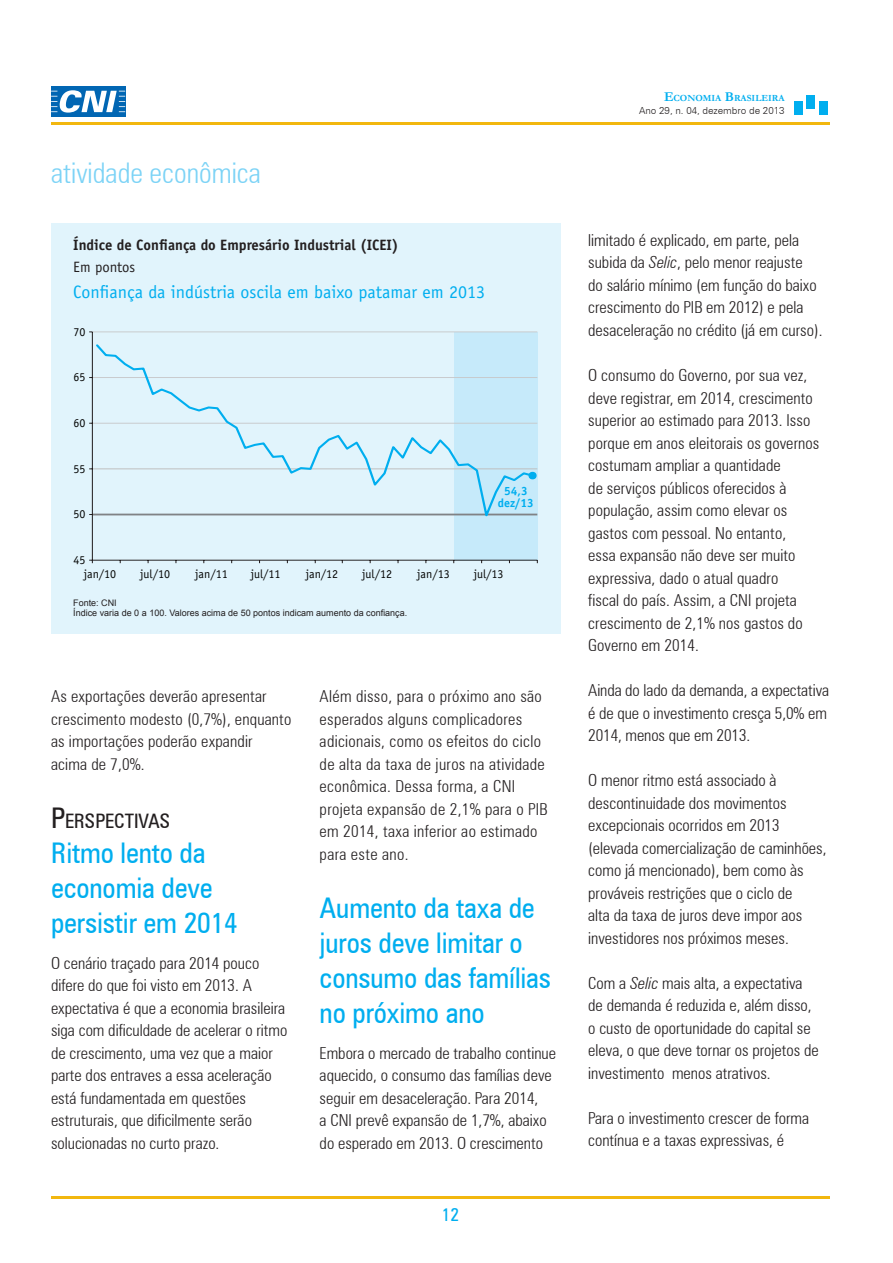
<style>
.page{position:relative;width:893px;height:1263px;background:#fff}
.page>*{position:absolute;margin:0;border:0;box-sizing:border-box;transform-origin:0 0}
.Sub_titulo{font:condensed 28.5px/35.2px "Zurich BT";letter-spacing:-.005em;color:#00aeef}
.t1{font:300 condensed 28.5px "Zurich BT";color:#7cd3f6}
.Sub_titulo-2{font:condensed 19.95px "Zurich BT";letter-spacing:-.005em;color:#231f20}
.t2{font:18px "Officina Sans";color:#00aeef}
.t3{font:condensed 18px "Zurich BT";color:#00aeef}
.corpo_geral{font:300 condensed 16.5px/22.5px "Zurich BT";color:#231f20}
.corpo_geral-2{font:300 condensed 16.5px/22.5px "Zurich BT";letter-spacing:.02em;color:#231f20}
.t4{font:700 15px "Officina Sans";color:#231f20}
.t5{font:15px "Officina Sans";color:#231f20}
.t6{font:12px "Officina Sans";color:#040504}
.t7{font:700 12px/12.5px "Officina Sans";color:#00aeef;text-align:center}
.t8{font:300 9.75px "Zurich BT";color:#231f20}
.t9{font:700 9.45px "Garamond";color:#00aeef}
.t10{font:9px "Arial";color:#231f20}
.s1{font-size:28.5px}
.s2{font-size:13.5px}
.s3{font-style:italic}
</style>
<div class="page">
<hr style="left:51px;top:1196px;width:778px;height:3px;background:#f2b70f">
<div style="left:51px;top:86px;width:74px;height:30px;background:#0166b3"></div>
<svg style="left:51px;top:90px;width:74px;height:23px"></svg>
<hr style="left:51px;top:123px;width:778px;height:2px;background:#f2b70f">
<div style="left:794px;top:101px;width:9px;height:14px;background:#00aeef"></div>
<div style="left:806px;top:95px;width:9px;height:14px;background:#00aeef"></div>
<div style="left:819px;top:101px;width:8px;height:14px;background:#00aeef"></div>
<div style="left:51px;top:223px;width:510px;height:411px;background:#e1f4fc"></div>
<div style="left:454px;top:332px;width:83px;height:228px;background:#c6eafa"></div>
<hr style="left:92px;top:513px;width:445px;height:2px;background:#808285">
<hr style="left:92px;top:469px;width:445px;height:1px;background:#bebebe">
<hr style="left:92px;top:423px;width:445px;height:1px;background:#c7c8ca">
<hr style="left:92px;top:377px;width:445px;height:1px;background:#c7c8ca">
<hr style="left:92px;top:332px;width:445px;height:1px;background:#c7c8ca">
<hr style="left:92px;top:332px;width:1px;height:228px;background:#231f20">
<hr style="left:92px;top:560px;width:445px;height:1px;background:#231f20">
<svg style="left:94px;top:344px;width:441px;height:173px"></svg>
<p class="t1" style="left:51px;top:156px;width:211px">atividade econômica</p>
<p class="t4" style="left:73px;top:235px;width:327px">Índice de Confiança do Empresário Industrial (ICEI)</p>
<p class="t5" style="left:73px;top:258px;width:64px">Em pontos</p>
<p class="t2" style="left:73px;top:281px;width:413px">Confiança da indústria oscila em baixo patamar em 2013</p>
<p class="t6" style="left:73px;top:325px;width:13px">70</p>
<p class="t6" style="left:74px;top:370px;width:13px">65</p>
<p class="t6" style="left:73px;top:416px;width:13px">60</p>
<p class="t6" style="left:74px;top:461px;width:13px">55</p>
<p class="t6" style="left:73px;top:507px;width:13px">50</p>
<p class="t6" style="left:74px;top:553px;width:13px">45</p>
<p class="t7" style="left:498px;top:484px;width:38px">54,3 dez/13</p>
<p class="t6" style="left:84px;top:567px;width:34px">jan/10</p>
<p class="t6" style="left:140px;top:567px;width:31px">jul/10</p>
<p class="t6" style="left:195px;top:567px;width:34px">jan/11</p>
<p class="t6" style="left:251px;top:567px;width:31px">jul/11</p>
<p class="t6" style="left:306px;top:567px;width:34px">jan/12</p>
<p class="t6" style="left:362px;top:567px;width:31px">jul/12</p>
<p class="t6" style="left:417px;top:567px;width:34px">jan/13</p>
<p class="t6" style="left:474px;top:567px;width:31px">jul/13</p>
<p class="t10" style="left:73px;top:596px;width:45px">Fonte: CNI</p>
<p class="t10" style="left:73px;top:607px;width:336px">Índice varia de 0 a 100. Valores acima de 50 pontos indicam aumento da confiança.</p>
<p class="corpo_geral" style="left:51px;top:685px;width:242px">As exportações deverão apresentar crescimento modesto (0,7%), enquanto as importações poderão expandir acima de 7,0%.</p>
<p class="Sub_titulo-2" style="left:51px;top:808px;width:121px"><span class="s1">P</span>ERSPECTIVAS</p>
<p class="Sub_titulo" style="left:51px;top:835px;width:188px">Ritmo lento da economia deve persistir em 2014</p>
<p class="corpo_geral" style="left:51px;top:951px;width:238px">O cenário traçado para 2014 pouco difere do que foi visto em 2013. A expectativa é que a economia brasileira siga com dificuldade de acelerar o ritmo de crescimento, uma vez que a maior parte dos entraves a essa aceleração está fundamentada em questões estruturais, que dificilmente serão solucionadas no curto prazo.</p>
<p class="corpo_geral-2" style="left:320px;top:685px;width:230px">Além disso, para o próximo ano são esperados alguns complicadores adicionais, como os efeitos do ciclo de alta da taxa de juros na atividade econômica. Dessa forma, a CNI projeta expansão de 2,1% para o PIB em 2014, taxa inferior ao estimado para este ano.</p>
<p class="Sub_titulo" style="left:320px;top:889px;width:233px">Aumento da taxa de juros deve limitar o consumo das famílias no próximo ano</p>
<p class="corpo_geral" style="left:320px;top:1041px;width:238px">Embora o mercado de trabalho continue aquecido, o consumo das famílias deve seguir em desaceleração. Para 2014,<br>a CNI prevê expansão de 1,7%, abaixo do esperado em 2013. O crescimento</p>
<p class="t3" style="left:442px;top:1204px;width:19px">12</p>
<p class="t9" style="left:664px;top:92px;width:122px"><span class="s2">E</span>CONOMIA <span class="s2">B</span>RASILEIRA</p>
<p class="t8" style="left:639px;top:104px;width:147px">Ano 29, n. 04, dezembro de 2013</p>
<p class="corpo_geral" style="left:588px;top:229px;width:236px">limitado é explicado, em parte, pela subida da <span class="s3">Selic</span>, pelo menor reajuste<br>do salário mínimo (em função do baixo crescimento do PIB em 2012) e pela desaceleração no crédito (já em curso).</p>
<p class="corpo_geral" style="left:588px;top:364px;width:233px">O consumo do Governo, por sua vez, deve registrar, em 2014, crescimento superior ao estimado para 2013. Isso porque em anos eleitorais os governos costumam ampliar a quantidade<br>de serviços públicos oferecidos à população, assim como elevar os gastos com pessoal. No entanto,<br>essa expansão não deve ser muito expressiva, dado o atual quadro<br>fiscal do país. Assim, a CNI projeta crescimento de 2,1% nos gastos do<br>Governo em 2014.</p>
<p class="corpo_geral" style="left:588px;top:679px;width:242px">Ainda do lado da demanda, a expectativa é de que o investimento cresça 5,0% em<br>2014, menos que em 2013.</p>
<p class="corpo_geral" style="left:588px;top:769px;width:240px">O menor ritmo está associado à descontinuidade dos movimentos excepcionais ocorridos em 2013 (elevada comercialização de caminhões, como já mencionado), bem como às prováveis restrições que o ciclo de<br>alta da taxa de juros deve impor aos investidores nos próximos meses.</p>
<p class="corpo_geral" style="left:588px;top:971px;width:232px">Com a <span class="s3">Selic</span> mais alta, a expectativa de demanda é reduzida e, além disso, o custo de oportunidade do capital se eleva, o que deve tornar os projetos de investimento menos atrativos.</p>
<p class="corpo_geral" style="left:588px;top:1106px;width:222px">Para o investimento crescer de forma contínua e a taxas expressivas, é</p>
</div>
